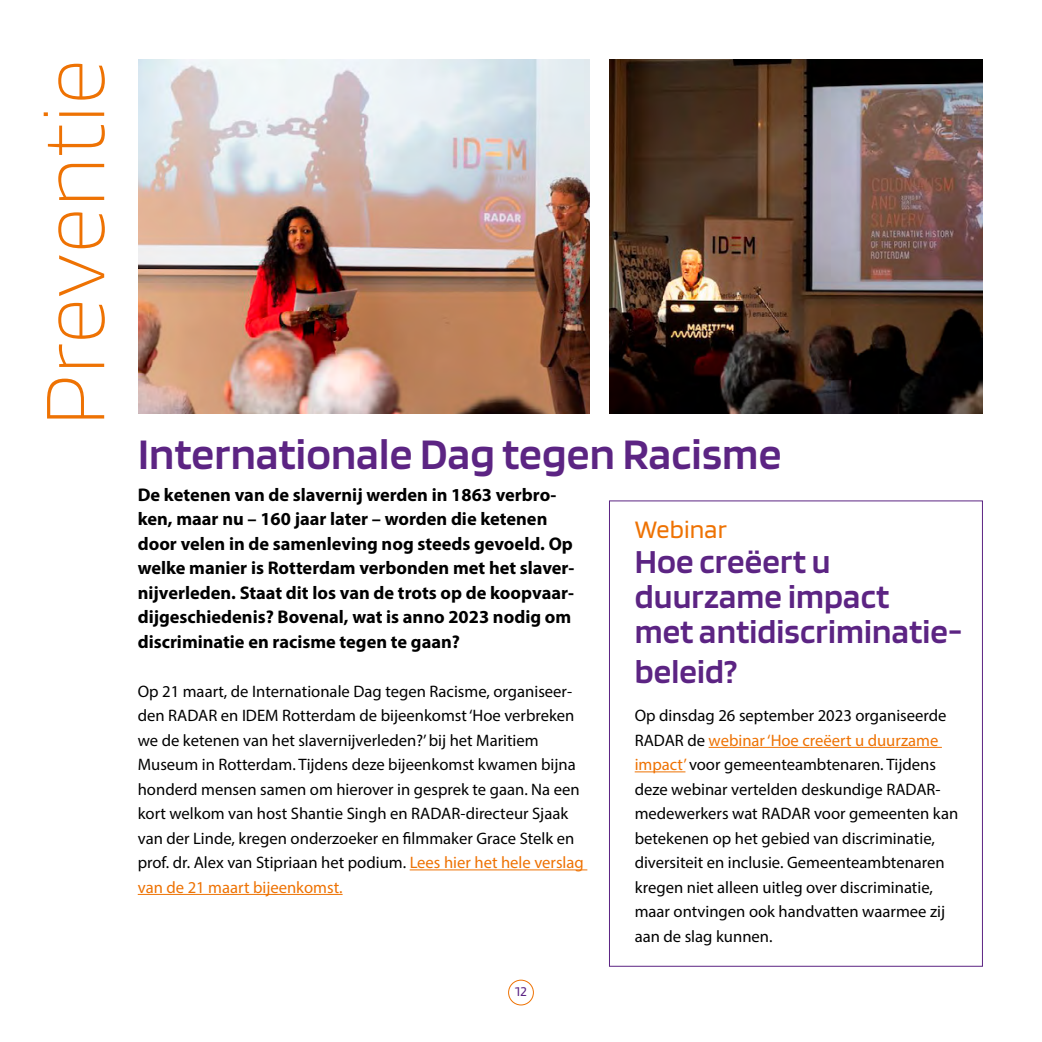
<style>
.page{position:relative;width:1042px;height:1042px;background:#fff}
.page>*{position:absolute;margin:0;border:0;box-sizing:border-box;transform-origin:0 0}
.t1{font:200 91.17px "Blinker";letter-spacing:.005em;color:#ee7203}
.t2{font:600 45.5px "Blinker";letter-spacing:.005em;color:#5c2483}
.t3{font:600 35px/35px "Blinker";letter-spacing:.005em;color:#5c2483}
.t4{font:26.25px "Blinker";letter-spacing:.005em;color:#ee7203}
.t5{font:700 18.38px/24.5px "Myriad Pro";color:#000}
.t6{font:16.62px/24.5px "Myriad Pro";color:#000}
.t7{font:14px "Blinker";color:#5c2483}
.s1{color:#ee7203}
</style>
<div class="page">
<div style="left:508px;top:980px;width:26px;height:25px;border:1px solid #ee7203;border-radius:50%"></div>
<hr style="left:410px;top:869px;width:177px;height:1px;background:#ee7203">
<hr style="left:138px;top:894px;width:205px;height:1px;background:#ee7203">
<hr style="left:708px;top:747px;width:234px;height:1px;background:#ee7203">
<hr style="left:635px;top:771px;width:50px;height:1px;background:#ee7203">
<img style="left:138px;top:59px;width:451px;height:354px">
<img style="left:609px;top:60px;width:373px;height:353px">
<h1 class="t1" style="left:29px;top:426px;width:369px;rotate:-90deg">Preventie</h1>
<h2 class="t2" style="left:138px;top:431px;width:645px">Internationale Dag tegen Racisme</h2>
<p class="t5" style="left:138px;top:481px;width:438px">De ketenen van de slavernij werden in 1863 verbro&shy;ken, maar nu – 160 jaar later – worden die ketenen door velen in de samenleving nog steeds gevoeld. Op welke manier is Rotterdam verbonden met het slaver&shy;nijverleden. Staat dit los van de trots op de koopvaar&shy;dijgeschiedenis? Bovenal, wat is anno 2023 nodig om discriminatie en racisme tegen te gaan?</p>
<p class="t6" style="left:138px;top:678px;width:447px">Op 21 maart, de Internationale Dag tegen Racisme, organiseer&shy;den RADAR en IDEM Rotterdam de bijeenkomst ‘Hoe verbreken we de ketenen van het slavernijverleden?’ bij het Maritiem Museum in Rotterdam. Tijdens deze bijeenkomst kwamen bijna honderd mensen samen om hierover in gesprek te gaan. Na een kort welkom van host Shantie Singh en RADAR-directeur Sjaak van der Linde, kregen onderzoeker en filmmaker Grace Stelk en prof. dr. Alex van Stipriaan het podium. <span class="s1">Lees hier het hele verslag van de 21 maart bijeenkomst.</span></p>
<p class="t7" style="left:515px;top:984px;width:13px">12</p>
<h3 class="t4" style="left:635px;top:516px;width:94px">Webinar</h3>
<h3 class="t3" style="left:635px;top:544px;width:326px">Hoe creëert u duurzame impact<br>met antidiscriminatie-</h3>
<h3 class="t3" style="left:635px;top:655px;width:104px">beleid?</h3>
<p class="t6" style="left:635px;top:703px;width:325px">Op dinsdag 26 september 2023 organiseerde RADAR de <span class="s1">webinar ‘Hoe creëert u duurzame impact’</span> voor gemeenteambtenaren. Tijdens deze webinar vertelden deskundige RADAR&shy;medewerkers wat RADAR voor gemeenten kan betekenen op het gebied van discriminatie, diversiteit en inclusie. Gemeenteambtenaren kregen niet alleen uitleg over discriminatie, maar ontvingen ook handvatten waarmee zij aan de slag kunnen.</p>
</div>
